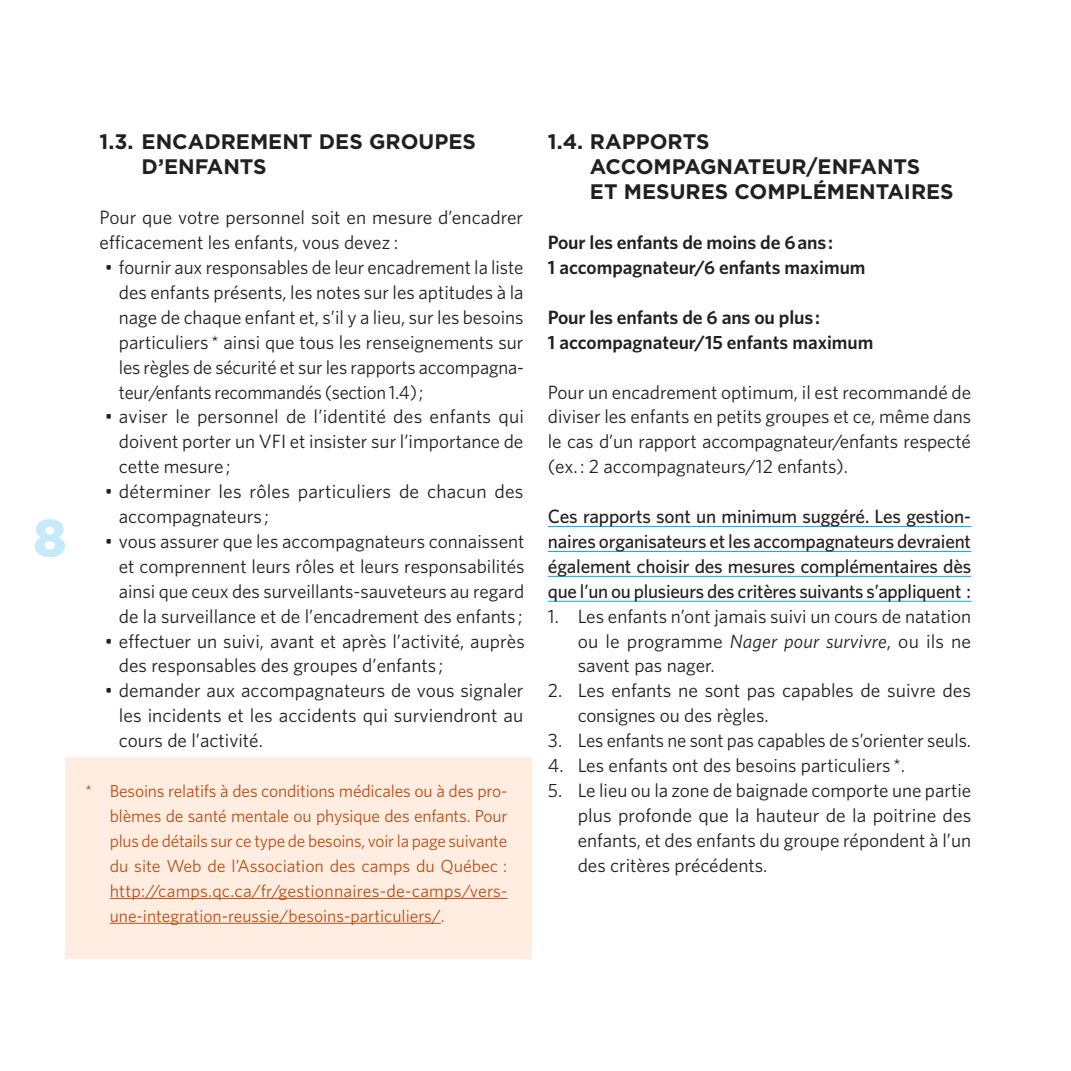
<style>
.page{position:relative;width:1071px;height:1071px;background:#fff}
.page>*{position:absolute;margin:0;border:0;box-sizing:border-box;transform-origin:0 0}
.t1{font:900 52.5px "Gotham";color:#c6eafa}
.t2{font:700 21px/24.8px "Gotham";color:#231f20}
.t3{font:19.25px/24.8px "Whitney";color:#231f20;text-align:justify}
.t4{font:500 19.25px/24.8px "Whitney";letter-spacing:-.015em;color:#231f20;text-align:justify}
.t5{font:600 19.25px/24.8px "Whitney";letter-spacing:-.005em;color:#231f20}
.t6{font:17.5px/24.8px "Whitney";color:#be4e16;text-align:justify}
.s1{font-style:italic}
</style>
<div class="page">
<div style="left:66px;top:758px;width:466px;height:201px;background:#feede0"></div>
<hr style="left:110px;top:898px;width:397px;height:1px;background:#be4e16">
<hr style="left:110px;top:923px;width:331px;height:1px;background:#be4e16">
<hr style="left:548px;top:526px;width:423px;height:1px;background:#00aeef">
<hr style="left:548px;top:551px;width:423px;height:1px;background:#00aeef">
<hr style="left:548px;top:576px;width:423px;height:1px;background:#00aeef">
<hr style="left:548px;top:601px;width:423px;height:1px;background:#00aeef">
<h1 class="t1" style="left:33px;top:502px;width:35px">8</h1>
<p class="t2" style="left:142px;top:129px;width:336px;text-indent:-42px">1.3. ENCADREMENT DES GROUPES<br>D’ENFANTS</p>
<p class="t3" style="left:100px;top:205px;width:425px">Pour que votre personnel soit en mesure d’encadrer efficacement les enfants, vous devez :</p>
<p class="t3" style="left:119px;top:254px;width:407px;text-indent:-14px">• fournir aux responsables de leur encadrement la liste des enfants présents, les notes sur les aptitudes à la nage de chaque enfant et, s’il y a lieu, sur les besoins particuliers * ainsi que tous les renseignements sur les règles de sécurité et sur les rapports accompagna&shy;teur/enfants recommandés (section 1.4) ;</p>
<p class="t3" style="left:119px;top:404px;width:407px;text-indent:-14px">• aviser le personnel de l’identité des enfants qui doivent porter un VFI et insister sur l’importance de cette mesure ;</p>
<p class="t3" style="left:119px;top:479px;width:406px;text-indent:-14px">• déterminer les rôles particuliers de chacun des accompagnateurs ;</p>
<p class="t3" style="left:119px;top:528px;width:407px;text-indent:-14px">• vous assurer que les accompagnateurs connaissent et comprennent leurs rôles et leurs responsabilités ainsi que ceux des surveillants-sauveteurs au regard de la surveillance et de l’encadrement des enfants ;</p>
<p class="t3" style="left:119px;top:628px;width:407px;text-indent:-14px">• effectuer un suivi, avant et après l’activité, auprès des responsables des groupes d’enfants ;</p>
<p class="t3" style="left:119px;top:678px;width:406px;text-indent:-14px">• demander aux accompagnateurs de vous signaler les incidents et les accidents qui surviendront au cours de l’activité.</p>
<p class="t6" style="left:110px;top:778px;width:400px;text-indent:-24px">* Besoins relatifs à des conditions médicales ou à des pro&shy;blèmes de santé mentale ou physique des enfants. Pour plus de détails sur ce type de besoins, voir la page suivante du site Web de l’Association des camps du Québec : http://camps.qc.ca/fr/gestionnaires-de-camps/vers&shy;une-integration-reussie/besoins-particuliers/.</p>
<p class="t2" style="left:590px;top:129px;width:365px;text-indent:-42px">1.4. RAPPORTS<br>ACCOMPAGNATEUR/ENFANTS<br>ET MESURES COMPLÉMENTAIRES</p>
<p class="t5" style="left:548px;top:230px;width:319px">Pour les enfants de moins de 6 ans :<br>1 accompagnateur/6 enfants maximum</p>
<p class="t5" style="left:548px;top:304px;width:327px">Pour les enfants de 6 ans ou plus :<br>1 accompagnateur/15 enfants maximum</p>
<p class="t3" style="left:548px;top:379px;width:425px">Pour un encadrement optimum, il est recommandé de diviser les enfants en petits groupes et ce, même dans le cas d’un rapport accompagnateur/enfants respecté (ex. : 2 accompagnateurs/12 enfants).</p>
<p class="t4" style="left:548px;top:504px;width:425px">Ces rapports sont un minimum suggéré. Les gestion&shy;naires organisateurs et les accompagnateurs devraient également choisir des mesures complémentaires dès que l’un ou plusieurs des critères suivants s’appliquent :</p>
<p class="t3" style="left:578px;top:603px;width:395px;text-indent:-30px">1. Les enfants n’ont jamais suivi un cours de natation ou le programme <span class="s1">Nager pour survivre</span>, ou ils ne savent pas nager.</p>
<p class="t3" style="left:578px;top:678px;width:395px;text-indent:-30px">2. Les enfants ne sont pas capables de suivre des consignes ou des règles.</p>
<p class="t3" style="left:548px;top:728px;width:425px">3. Les enfants ne sont pas capables de s’orienter seuls.</p>
<p class="t3" style="left:548px;top:753px;width:359px">4. Les enfants ont des besoins particuliers *.</p>
<p class="t3" style="left:578px;top:777px;width:395px;text-indent:-30px">5. Le lieu ou la zone de baignade comporte une partie plus profonde que la hauteur de la poitrine des enfants, et des enfants du groupe répondent à l’un des critères précédents.</p>
</div>
